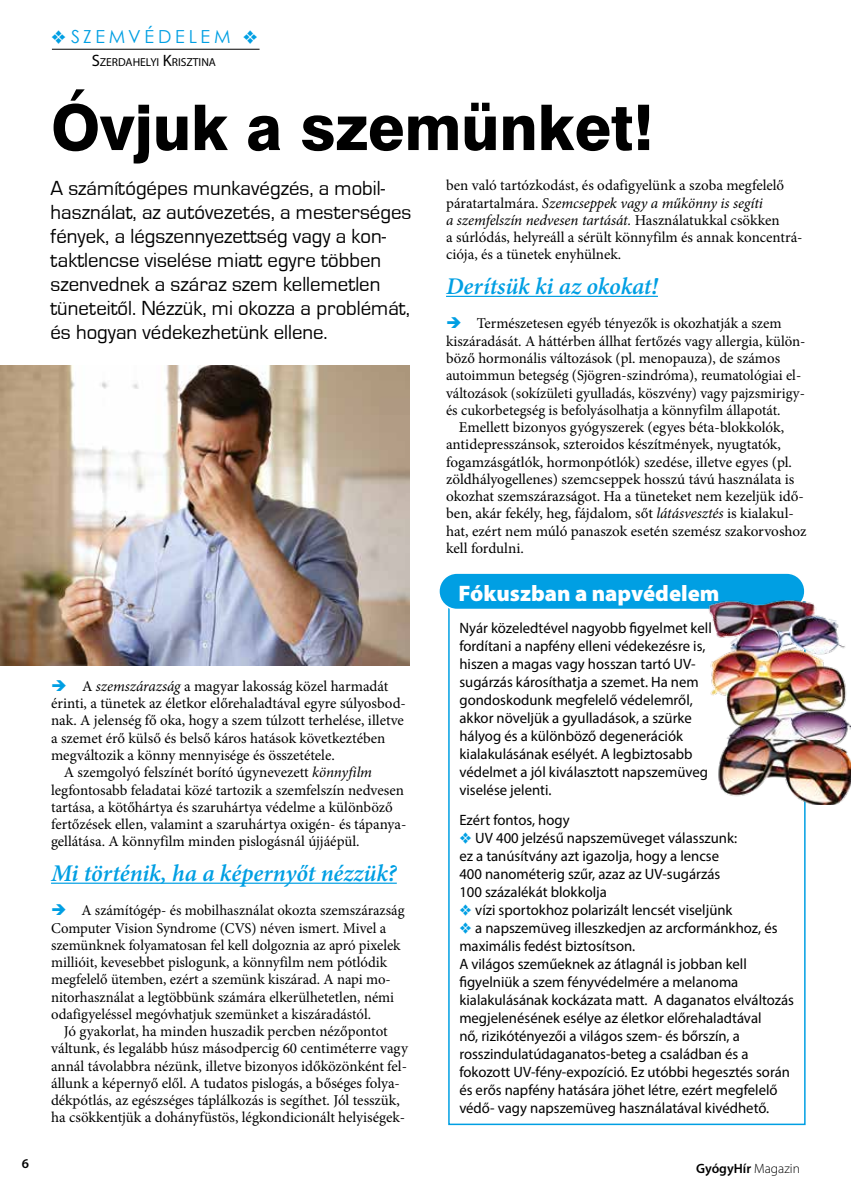
<style>
.page{position:relative;width:851px;height:1187px;background:#fff}
.page>*{position:absolute;margin:0;border:0;box-sizing:border-box;transform-origin:0 0}
.t1{font:63px "Swiss 721 Hv PFL Normal";color:#000}
.t2{font:italic 600 24px "Minion Pro";letter-spacing:-.005em;color:#009fe3}
.t3{font:900 22.5px "Myriad Pro";color:#fff}
.t4{font:21px/24px "Eurostile T";color:#000}
.t5{font:18px "Astro Sky Century Gothic Font";letter-spacing:.205em;color:#009fe3}
.t6{font:15px/17.2px "Minion Pro";color:#000}
.t7{font:15px/18px "Myriad Pro";color:#000}
.t8{font:600 13.5px "Myriad Pro";color:#000}
.t9{font:11.55px "Myriad Pro";color:#000}
.s1{font-size:16.5px}
.s2{font-style:italic}
.s3{color:#009fe3}
.s4{font-weight:300}
</style>
<div class="page">
<hr style="left:446px;top:296px;width:211px;height:1px;background:#009fe3">
<hr style="left:51px;top:882px;width:346px;height:1px;background:#009fe3">
<hr style="left:52px;top:49px;width:207px;height:1px;background:#000">
<img style="left:0;top:365px;width:409px;height:300px">
<div style="left:448px;top:601px;width:357px;height:523px;background:#fff;border:2px solid #009fe3"></div>
<div style="left:439px;top:573px;width:365px;height:36px;background:#009fe3;border-radius:18px"></div>
<div style="left:438px;top:572px;width:367px;height:38px;border:2px solid #fff;border-radius:18px"></div>
<img style="left:702px;top:579px;width:148px;height:225px">
<p class="t8" style="left:22px;top:1154px;width:9px">6</p>
<p class="t5" style="left:51px;top:24px;width:208px">❖SZEMVÉDELEM ❖</p>
<p class="t9" style="left:92px;top:55px;width:126px"><span class="s1">S</span>ZERDAHELYI <span class="s1">K</span>RISZTINA</p>
<h1 class="t1" style="left:51px;top:89px;width:604px">Óvjuk a szemünket!</h1>
<p class="t4" style="left:51px;top:176px;width:362px">A számítógépes munkavégzés, a mobil&shy;használat, az autóvezetés, a mesterséges fények, a légszennyezettség vagy a kon&shy;taktlencse viselése miatt egyre többen szenvednek a száraz szem kellemetlen tüneteitől. Nézzük, mi okozza a problémát, és hogyan védekezhetünk ellene.</p>
<p class="t6" style="left:446px;top:177px;width:358px">ben való tartózkodást, és odafigyelünk a szoba megfelelő páratartalmára. <span class="s2">Szemcseppek vagy a műkönny is segíti<br>a szemfelszín nedvesen tartását.</span> Használatukkal csökken<br>a súrlódás, helyreáll a sérült könnyfilm és annak koncentrá&shy;ciója, és a tünetek enyhülnek.</p>
<h2 class="t2" style="left:446px;top:269px;width:213px">Derítsük ki az okokat!</h2>
<p class="t6" style="left:446px;top:315px;width:361px"><span class="s3">➔</span> Természetesen egyéb tényezők is okozhatják a szem kiszáradását. A háttérben állhat fertőzés vagy allergia, külön&shy;böző hormonális változások (pl. menopauza), de számos autoimmun betegség (Sjögren-szindróma), reumatológiai el&shy;változások (sokízületi gyulladás, köszvény) vagy pajzsmirigy&shy;és cukorbetegség is befolyásolhatja a könnyfilm állapotát.</p>
<p class="t6" style="left:446px;top:418px;width:362px;text-indent:13px">Emellett bizonyos gyógyszerek (egyes béta-blokkolók, antidepresszánsok, szteroidos készítmények, nyugtatók, fogamzásgátlók, hormonpótlók) szedése, illetve egyes (pl. zöldhályogellenes) szemcseppek hosszú távú használata is okozhat szemszárazságot. Ha a tüneteket nem kezeljük idő&shy;ben, akár fekély, heg, fájdalom, sőt <span class="s2">látásvesztés</span> is kialakul&shy;hat, ezért nem múló panaszok esetén szemész szakorvoshoz kell fordulni.</p>
<p class="t6" style="left:51px;top:677px;width:339px"><span class="s3">➔</span> A <span class="s2">szemszárazság</span> a magyar lakosság közel harmadát</p>
<p class="t6" style="left:51px;top:694px;width:356px">érinti, a tünetek az életkor előrehaladtával egyre súlyosbod-</p>
<p class="t6" style="left:51px;top:712px;width:354px">nak. A jelenség fő oka, hogy a szem túlzott terhelése, illetve</p>
<p class="t6" style="left:51px;top:729px;width:336px">a szemet érő külső és belső káros hatások következtében</p>
<p class="t6" style="left:51px;top:746px;width:285px">megváltozik a könny mennyisége és összetétele.</p>
<p class="t6" style="left:64px;top:763px;width:310px">A szemgolyó felszínét borító úgynevezett <span class="s2">könnyfilm</span></p>
<p class="t6" style="left:51px;top:781px;width:354px">legfontosabb feladatai közé tartozik a szemfelszín nedvesen</p>
<p class="t6" style="left:51px;top:798px;width:343px">tartása, a kötőhártya és szaruhártya védelme a különböző</p>
<p class="t6" style="left:51px;top:815px;width:357px">fertőzések ellen, valamint a szaruhártya oxigén- és tápanya-</p>
<p class="t6" style="left:51px;top:832px;width:310px">gellátása. A könnyfilm minden pislogásnál újjáépül.</p>
<h2 class="t2" style="left:51px;top:856px;width:347px">Mi történik, ha a képernyőt nézzük?</h2>
<p class="t6" style="left:51px;top:901px;width:355px"><span class="s3">➔</span> A számítógép- és mobilhasználat okozta szemszárazság Computer Vision Syndrome (CVS) néven ismert. Mivel a szemünknek folyamatosan fel kell dolgoznia az apró pixelek millióit, kevesebbet pislogunk, a könnyfilm nem pótlódik megfelelő ütemben, ezért a szemünk kiszárad. A napi mo&shy;nitorhasználat a legtöbbünk számára elkerülhetetlen, némi odafigyeléssel megóvhatjuk szemünket a kiszáradástól.</p>
<p class="t6" style="left:51px;top:1022px;width:358px;text-align:center">Jó gyakorlat, ha minden huszadik percben nézőpontot váltunk, és legalább húsz másodpercig 60 centiméterre vagy annál távolabbra nézünk, illetve bizonyos időközönként fel&shy;állunk a képernyő elől. A tudatos pislogás, a bőséges folya&shy;dékpótlás, az egészséges táplálkozás is segíthet. Jól tesszük, ha csökkentjük a dohányfüstös, légkondicionált helyiségek-</p>
<h3 class="t3" style="left:458px;top:578px;width:262px">Fókuszban a napvédelem</h3>
<p class="t7" style="left:459px;top:618px;width:254px">Nyár közeledtével nagyobb figyelmet kell fordítani a napfény elleni védekezésre is, hiszen a magas vagy hosszan tartó UV&shy;sugárzás károsíthatja a szemet. Ha nem gondoskodunk megfelelő védelemről, akkor növeljük a gyulladások, a szürke hályog és a különböző degenerációk kialakulásának esélyét. A legbiztosabb védelmet a jól kiválasztott napszemüveg viselése jelenti.</p>
<p class="t7" style="left:459px;top:811px;width:112px">Ezért fontos, hogy</p>
<p class="t7" style="left:459px;top:829px;width:279px"><span class="s3">❖</span> UV 400 jelzésű napszemüveget válasszunk: ez a tanúsítvány azt igazolja, hogy a lencse 400 nanométerig szűr, azaz az UV-sugárzás 100 százalékát blokkolja</p>
<p class="t7" style="left:459px;top:901px;width:274px"><span class="s3">❖</span> vízi sportokhoz polarizált lencsét viseljünk</p>
<p class="t7" style="left:459px;top:919px;width:336px"><span class="s3">❖</span> a napszemüveg illeszkedjen az arcformánkhoz, és maximális fedést biztosítson.<br>A világos szeműeknek az átlagnál is jobban kell figyelniük a szem fényvédelmére a melanoma kialakulásának kockázata matt. A daganatos elváltozás megjelenésének esélye az életkor előrehaladtával<br>nő, rizikótényezői a világos szem- és bőrszín, a rosszindulatúdaganatos-beteg a családban és a fokozott UV-fény-expozíció. Ez utóbbi hegesztés során és erős napfény hatására jöhet létre, ezért megfelelő védő- vagy napszemüveg használatával kivédhető.</p>
<p class="t8" style="left:696px;top:1159px;width:105px">GyógyHír <span class="s4">Magazin</span></p>
</div>
